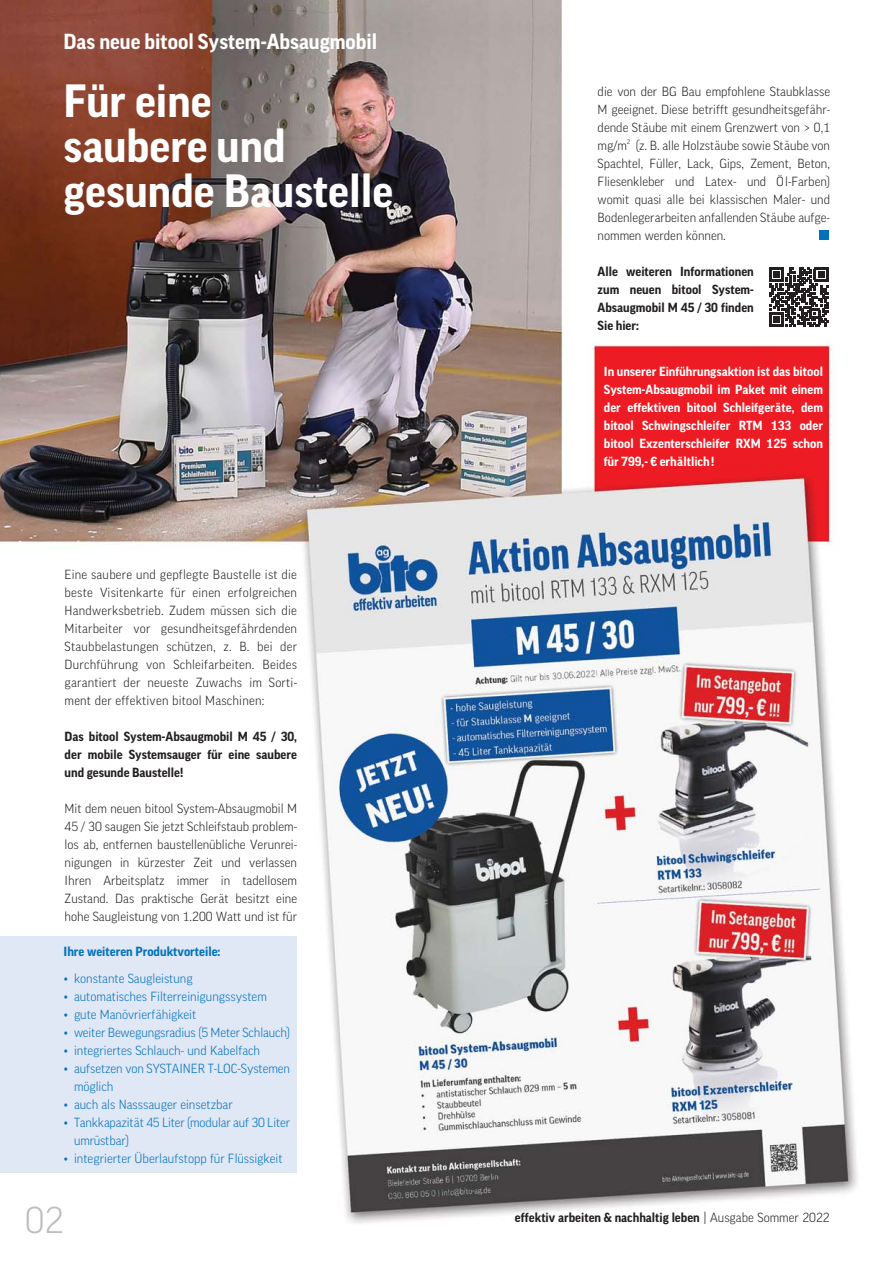
<style>
.page{position:relative;width:893px;height:1263px;background:#fff}
.page>*{position:absolute;margin:0;border:0;box-sizing:border-box;transform-origin:0 0}
.t1{font:700 45px/45px "FF Good Pro";color:#fff}
.t2{font:300 36px "FF Good Pro";color:#bbbdc0}
.t3{font:700 21px "FF Good Pro";color:#fff}
.t4{font:300 12.75px/18px "FF Good Pro";color:#231f20;text-align:justify}
.t5{font:300 12.75px/18px "FF Good Pro";color:#0071bc}
.t6{font:700 12.75px/18px "FF Good Pro";color:#231f20;text-align:justify}
.t7{font:700 12.75px/18px "FF Good Pro";color:#fff;text-align:justify}
.t8{font:700 12.75px "FF Good Pro";color:#0071bc}
.s1{font-weight:300}
</style>
<div class="page">
<img style="left:0;top:0;width:857px;height:1224px">
<div style="left:819px;top:230px;width:9px;height:10px;background:#0071bc"></div>
<svg style="left:769px;top:268px;width:59px;height:59px"></svg>
<div style="left:0;top:937px;width:296px;height:236px;background:#e0e7f5"></div>
<h3 class="t3" style="left:64px;top:34px;width:315px">Das neue bitool System-Absaugmobil</h3>
<h1 class="t1" style="left:64px;top:82px;width:331px">Für eine<br>saubere und gesunde Baustelle</h1>
<p class="t4" style="left:65px;top:567px;width:234px">Eine saubere und gepflegte Baustelle ist die beste Visitenkarte für einen erfolgreichen Handwerksbetrieb. Zudem müssen sich die Mitarbeiter vor gesundheitsgefährdenden Staubbelastungen schützen, z. B. bei der Durchführung von Schleifarbeiten. Beides garantiert der neueste Zuwachs im Sorti&shy;ment der effektiven bitool Maschinen:</p>
<p class="t6" style="left:65px;top:729px;width:234px">Das bitool System-Absaugmobil M 45 / 30, der mobile Systemsauger für eine saubere und gesunde Baustelle!</p>
<p class="t4" style="left:65px;top:801px;width:234px">Mit dem neuen bitool System-Absaugmobil M 45 / 30 saugen Sie jetzt Schleifstaub problem&shy;los ab, entfernen baustellenübliche Verunrei&shy;nigungen in kürzester Zeit und verlassen Ihren Arbeitsplatz immer in tadellosem Zustand. Das praktische Gerät besitzt eine hohe Saugleistung von 1.200 Watt und ist für</p>
<p class="t8" style="left:64px;top:946px;width:158px">Ihre weiteren Produktvorteile:</p>
<p class="t5" style="left:64px;top:970px;width:130px">• konstante Saugleistung</p>
<p class="t5" style="left:64px;top:988px;width:204px">• automatisches Filterreinigungssystem</p>
<p class="t5" style="left:64px;top:1006px;width:133px">• gute Manövrierfähigkeit</p>
<p class="t5" style="left:64px;top:1024px;width:227px">• weiter Bewegungsradius (5 Meter Schlauch)</p>
<p class="t5" style="left:64px;top:1042px;width:197px">• integriertes Schlauch- und Kabelfach</p>
<p class="t5" style="left:74px;top:1060px;width:217px;text-indent:-10px">• aufsetzen von SYSTAINER T-LOC-Systemen möglich</p>
<p class="t5" style="left:64px;top:1096px;width:170px">• auch als Nasssauger einsetzbar</p>
<p class="t5" style="left:74px;top:1114px;width:217px;text-indent:-10px">• Tankkapazität 45 Liter (modular auf 30 Liter umrüstbar)</p>
<p class="t5" style="left:64px;top:1150px;width:220px">• integrierter Überlaufstopp für Flüssigkeit</p>
<p class="t4" style="left:598px;top:83px;width:234px">die von der BG Bau empfohlene Staubklasse M geeignet. Diese betrifft gesundheitsgefähr&shy;dende Stäube mit einem Grenzwert von &gt; 0,1 mg/m<sup>2</sup> (z. B. alle Holzstäube sowie Stäube von Spachtel, Füller, Lack, Gips, Zement, Beton, Fliesenkleber und Latex- und Öl-Farben) womit quasi alle bei klassischen Maler- und Bodenlegerarbeiten anfallenden Stäube aufge&shy;nommen werden können.</p>
<p class="t6" style="left:598px;top:263px;width:158px">Alle weiteren Informationen zum neuen bitool System-Absaugmobil M 45 / 30 finden Sie hier:</p>
<p class="t7" style="left:604px;top:363px;width:221px">In unserer Einführungsaktion ist das bitool System-Absaugmobil im Paket mit einem der effektiven bitool Schleifgeräte, dem bitool Schwingschleifer RTM 133 oder bitool Exzenterschleifer RXM 125 schon für 799,- € erhältlich!</p>
<h2 class="t2" style="left:25px;top:1206px;width:40px">02</h2>
<p class="t6" style="left:515px;top:1210px;width:316px">effektiv arbeiten &amp; nachhaltig leben <span class="s1">| Ausgabe Sommer 2022</span></p>
</div>
